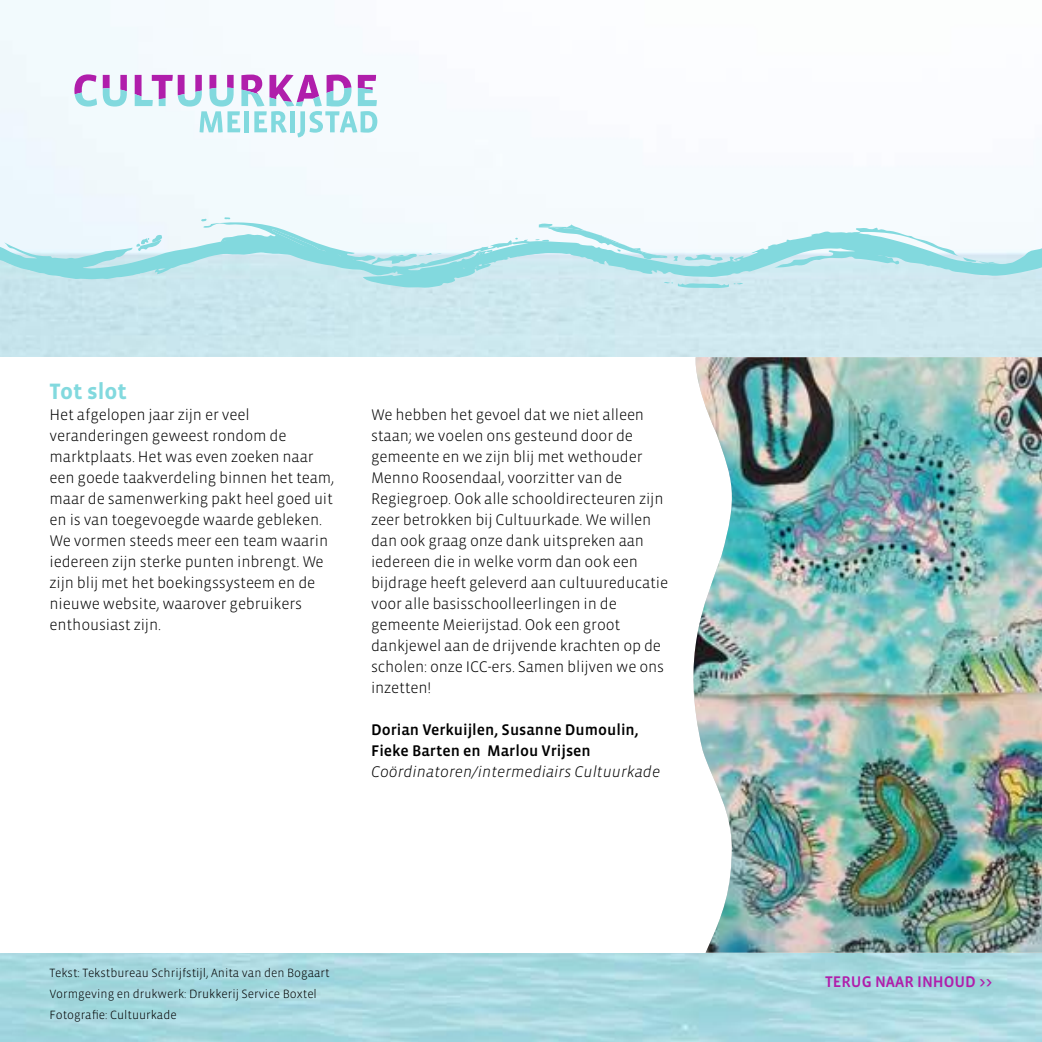
<style>
.page{position:relative;width:1042px;height:1042px;background:#fff}
.page>*{position:absolute;margin:0;border:0;box-sizing:border-box;transform-origin:0 0}
.t1{font:700 22.75px "Vista Sans";color:#82d9de}
.t2{font:300 15.75px/21px "Vista Sans";letter-spacing:-.01em;color:#000}
.t3{font:15.75px/21px "Vista Sans Med";color:#000}
.t4{font:italic 300 15.75px "Vista Sans";color:#000}
.t5{font:15.75px "Vista Sans Med";color:#b01eab}
.t6{font:300 12.25px/21px "Vista Sans";color:#000}
</style>
<div class="page">
<img style="left:0;top:0;width:1042px;height:1042px">
<svg style="left:743px;top:230px;width:299px;height:49px;background:#cae8ef"></svg>
<svg style="left:751px;top:226px;width:291px;height:45px"></svg>
<svg style="left:0;top:217px;width:743px;height:71px"></svg>
<svg style="left:74px;top:74px;width:23px;height:33px"></svg>
<svg style="left:103px;top:75px;width:24px;height:32px"></svg>
<svg style="left:135px;top:75px;width:242px;height:62px"></svg>
<div style="left:0;top:357px;width:1042px;height:595px;background:#fff"></div>
<img style="left:693px;top:357px;width:349px;height:595px">
<h1 class="t1" style="left:50px;top:380px;width:79px">Tot slot</h1>
<p class="t2" style="left:50px;top:405px;width:286px">Het afgelopen jaar zijn er veel veranderingen geweest rondom de marktplaats. Het was even zoeken naar een goede taakverdeling binnen het team, maar de samenwerking pakt heel goed uit en is van toegevoegde waarde gebleken.<br>We vormen steeds meer een team waarin iedereen zijn sterke punten inbrengt. We zijn blij met het boekingssysteem en de nieuwe website, waarover gebruikers enthousiast zijn.</p>
<p class="t2" style="left:371px;top:404px;width:299px">We hebben het gevoel dat we niet alleen staan; we voelen ons gesteund door de gemeente en we zijn blij met wethouder Menno Roosendaal, voorzitter van de Regiegroep. Ook alle schooldirecteuren zijn zeer betrokken bij Cultuurkade. We willen dan ook graag onze dank uitspreken aan iedereen die in welke vorm dan ook een bijdrage heeft geleverd aan cultuureducatie voor alle basisschoolleerlingen in de gemeente Meierijstad. Ook een groot dankjewel aan de drijvende krachten op de scholen: onze ICC-ers. Samen blijven we ons inzetten!</p>
<p class="t3" style="left:371px;top:719px;width:269px">Dorian Verkuijlen, Susanne Dumoulin,<br>Fieke Barten en Marlou Vrijsen</p>
<p class="t4" style="left:371px;top:764px;width:290px">Coördinatoren/intermediairs Cultuurkade</p>
<p class="t6" style="left:50px;top:963px;width:282px">Tekst: Tekstbureau Schrijfstijl, Anita van den Bogaart<br>Vormgeving en drukwerk: Drukkerij Service Boxtel<br>Fotografie: Cultuurkade</p>
<p class="t5" style="left:825px;top:974px;width:169px">TERUG NAAR INHOUD &gt;&gt;</p>
</div>
